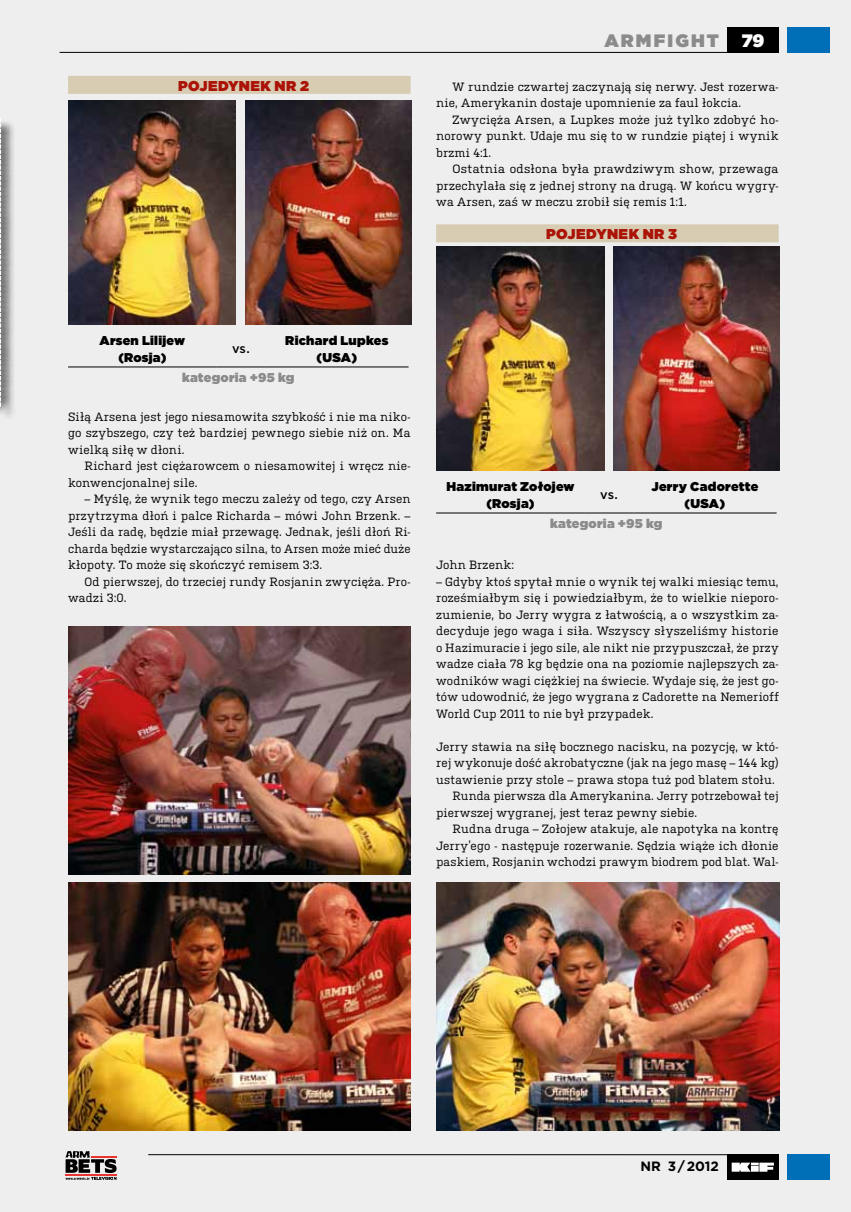
<style>
.page{position:relative;width:851px;height:1212px;background:#fff}
.page>*{position:absolute;margin:0;border:0;box-sizing:border-box;transform-origin:0 0}
.t1{font:900 18px "Gotham";letter-spacing:.12em;color:#8b8b8b}
.t2{font:900 18px "Gotham";color:#fff}
.t3{font:900 14.25px "Gotham";letter-spacing:.035em;color:#ab1307}
.t4{font:700 13.5px "Gotham";color:#000}
.t5{font:900 12.75px/16.5px "Gotham";letter-spacing:.025em;color:#000;text-align:center}
.t6{font:900 12.75px "Gotham";letter-spacing:.02em;color:#8b8b8b}
.t7{font:500 12.75px "Gotham";color:#000}
.t8{font:12px/16.5px "Kulturista";letter-spacing:.015em;color:#000;text-align:justify}
.t9{font:12px "Kulturista";letter-spacing:.015em;color:#000;scale:.96 1}
</style>
<div class="page">
<div style="left:0;top:0;width:850px;height:1212px;background:#edeeed"></div>
<div style="left:68px;top:76px;width:342px;height:18px;background:#d7ccb1"></div>
<hr style="left:68px;top:366px;width:149px;height:1px;background:#000">
<hr style="left:217px;top:366px;width:48px;height:1px;background:#000">
<hr style="left:265px;top:366px;width:143px;height:1px;background:#000">
<div style="left:436px;top:224px;width:342px;height:18px;background:#d7ccb1"></div>
<hr style="left:436px;top:512px;width:148px;height:1px;background:#000">
<hr style="left:584px;top:512px;width:49px;height:1px;background:#000">
<hr style="left:633px;top:512px;width:143px;height:1px;background:#000">
<div style="left:0;top:83px;width:16px;height:397px;background:#000;opacity:.8"></div>
<svg style="left:0;top:114px;width:1px;height:297px"></svg>
<svg style="left:0;top:423px;width:1px;height:18px"></svg>
<svg style="left:65px;top:1151px;width:52px;height:29px"></svg>
<hr style="left:60px;top:52px;width:718px;height:1px;background:#000">
<div style="left:787px;top:27px;width:42px;height:25px;background:#006fb8"></div>
<div style="left:787px;top:1154px;width:42px;height:26px;background:#006fb8"></div>
<div style="left:727px;top:27px;width:51px;height:25px;background:#000"></div>
<div style="left:727px;top:1154px;width:51px;height:26px;background:#000"></div>
<svg style="left:731px;top:1162px;width:42px;height:10px"></svg>
<hr style="left:148px;top:1154px;width:630px;height:1px;background:#000">
<img style="left:68px;top:101px;width:167px;height:223px">
<img style="left:436px;top:247px;width:168px;height:223px">
<img style="left:245px;top:101px;width:166px;height:223px">
<img style="left:613px;top:247px;width:166px;height:223px">
<img style="left:68px;top:626px;width:342px;height:248px">
<img style="left:436px;top:883px;width:343px;height:247px">
<img style="left:68px;top:882px;width:342px;height:248px">
<p class="t3" style="left:178px;top:75px;width:132px">Pojedynek nr 2</p>
<h1 class="t1" style="left:604px;top:28px;width:116px">ARMFIGHT</h1>
<h1 class="t2" style="left:741px;top:28px;width:24px">79</h1>
<p class="t8" style="left:436px;top:77px;width:344px;text-indent:16px">W rundzie czwartej zaczynają się nerwy. Jest rozerwa&shy;nie, Amerykanin dostaje upomnienie za faul łokcia.</p>
<p class="t8" style="left:436px;top:110px;width:344px;text-indent:16px">Zwycięża Arsen, a Lupkes może już tylko zdobyć ho&shy;norowy punkt. Udaje mu się to w rundzie piątej i wynik brzmi 4:1.</p>
<p class="t8" style="left:436px;top:160px;width:344px;text-indent:16px">Ostatnia odsłona była prawdziwym show, przewaga przechylała się z jednej strony na drugą. W końcu wygry&shy;wa Arsen, zaś w meczu zrobił się remis 1:1.</p>
<p class="t3" style="left:546px;top:224px;width:132px">Pojedynek nr 3</p>
<p class="t5" style="left:100px;top:332px;width:87px">Arsen Lilijew (Rosja)</p>
<p class="t7" style="left:232px;top:341px;width:19px">vs.</p>
<p class="t5" style="left:285px;top:332px;width:105px">Richard Lupkes (USA)</p>
<p class="t6" style="left:182px;top:369px;width:114px">kategoria +95 kg</p>
<p class="t8" style="left:68px;top:407px;width:344px">Siłą Arsena jest jego niesamowita szybkość i nie ma niko&shy;go szybszego, czy też bardziej pewnego siebie niż on. Ma wielką siłę w dłoni.</p>
<p class="t8" style="left:68px;top:457px;width:344px;text-indent:16px">Richard jest ciężarowcem o niesamowitej i wręcz nie&shy;konwencjonalnej sile.</p>
<p class="t8" style="left:68px;top:490px;width:344px;text-indent:16px">– Myślę, że wynik tego meczu zależy od tego, czy Arsen przytrzyma dłoń i palce Richarda – mówi John Brzenk. – Jeśli da radę, będzie miał przewagę. Jednak, jeśli dłoń Ri&shy;charda będzie wystarczająco silna, to Arsen może mieć duże kłopoty. To może się skończyć remisem 3:3.</p>
<p class="t8" style="left:68px;top:572px;width:344px;text-indent:16px">Od pierwszej, do trzeciej rundy Rosjanin zwycięża. Pro&shy;wadzi 3:0.</p>
<p class="t5" style="left:446px;top:478px;width:130px">Hazimurat Zołojew (Rosja)</p>
<p class="t7" style="left:600px;top:487px;width:19px">vs.</p>
<p class="t5" style="left:651px;top:478px;width:108px">Jerry Cadorette (USA)</p>
<p class="t6" style="left:550px;top:515px;width:114px">kategoria +95 kg</p>
<p class="t8" style="left:436px;top:556px;width:79px">John Brzenk:</p>
<p class="t8" style="left:436px;top:572px;width:344px">– Gdyby ktoś spytał mnie o wynik tej walki miesiąc temu, roześmiałbym się i powiedziałbym, że to wielkie nieporo&shy;zumienie, bo Jerry wygra z łatwością, a o wszystkim za&shy;decyduje jego waga i siła. Wszyscy słyszeliśmy historie o Hazimuracie i jego sile, ale nikt nie przypuszczał, że przy wadze ciała 78 kg będzie ona na poziomie najlepszych za&shy;wodników wagi ciężkiej na świecie. Wydaje się, że jest go&shy;tów udowodnić, że jego wygrana z Cadorette na Nemerioff World Cup 2011 to nie był przypadek.</p>
<p class="t8" style="left:436px;top:737px;width:344px">Jerry stawia na siłę bocznego nacisku, na pozycję, w któ-</p>
<p class="t8" style="left:436px;top:754px;width:344px">rej wykonuje dość akrobatyczne (jak na jego masę – 144 kg)</p>
<p class="t8" style="left:436px;top:770px;width:340px">ustawienie przy stole – prawa stopa tuż pod blatem stołu.</p>
<p class="t9" style="left:452px;top:787px;width:341px">Runda pierwsza dla Amerykanina. Jerry potrzebował tej</p>
<p class="t8" style="left:436px;top:803px;width:262px">pierwszej wygranej, jest teraz pewny siebie.</p>
<p class="t8" style="left:452px;top:820px;width:327px">Rudna druga – Zołojew atakuje, ale napotyka na kontrę</p>
<p class="t8" style="left:436px;top:836px;width:344px">Jerry’ego - następuje rozerwanie. Sędzia wiąże ich dłonie</p>
<p class="t8" style="left:436px;top:853px;width:344px">paskiem, Rosjanin wchodzi prawym biodrem pod blat. Wal-</p>
<p class="t4" style="left:640px;top:1158px;width:80px">nr 3/2012</p>
</div>
